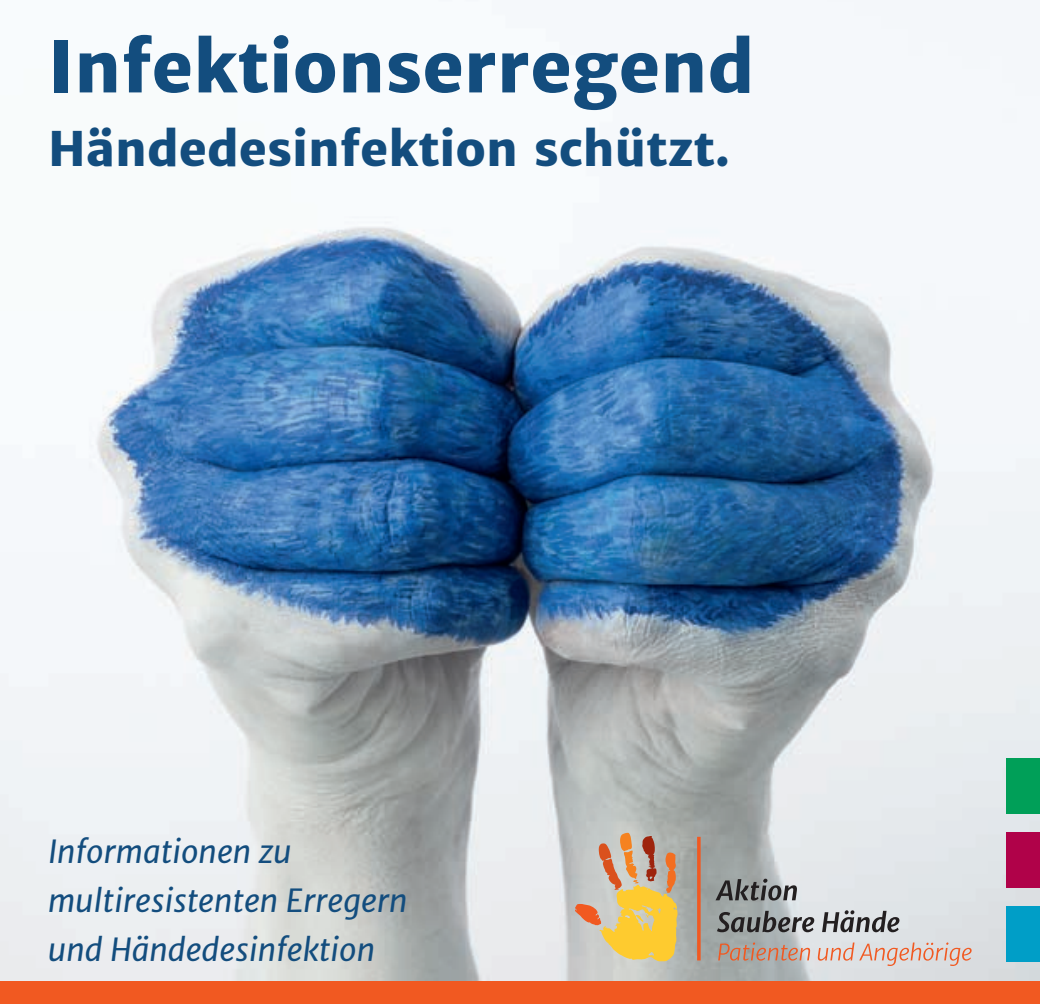
<style>
.page{position:relative;width:1040px;height:1004px;background:#fff}
.page>*{position:absolute;margin:0;border:0;box-sizing:border-box;transform-origin:0 0}
.t1{font:800 70px "Merriweather Sans";color:#134d7e}
.t2{font:800 47.25px "Merriweather Sans";color:#134d7e}
.t3{font:italic 31.5px/49px "Merriweather Sans";color:#134d7e}
</style>
<div class="page">
<img style="left:0;top:0;width:1039px;height:981px">
<div style="left:1006px;top:832px;width:33px;height:56px;background:#b00249"></div>
<div style="left:1006px;top:759px;width:33px;height:55px;background:#009f58"></div>
<div style="left:1006px;top:906px;width:33px;height:55px;background:#009ec7"></div>
<div style="left:0;top:981px;width:1039px;height:23px;background:#f15921"></div>
<svg style="left:574px;top:833px;width:103px;height:128px;background:#d8b981"></svg>
<svg style="left:696px;top:837px;width:4px;height:123px"></svg>
<svg style="left:715px;top:879px;width:81px;height:21px;background:#7a7c7d"></svg>
<svg style="left:716px;top:911px;width:97px;height:21px;background:#7d8081"></svg>
<svg style="left:821px;top:910px;width:78px;height:22px;background:#959699"></svg>
<svg style="left:717px;top:942px;width:92px;height:19px;background:#ba9e92"></svg>
<svg style="left:817px;top:942px;width:154px;height:24px;background:#e0c7c0"></svg>
<h1 class="t1" style="left:48px;top:24px;width:707px">Infektionserregend</h1>
<h2 class="t2" style="left:48px;top:120px;width:683px">Händedesinfektion schützt.</h2>
<p class="t3" style="left:48px;top:828px;width:361px">Informationen zu multiresistenten Erregern und Händedesinfektion</p>
</div>
